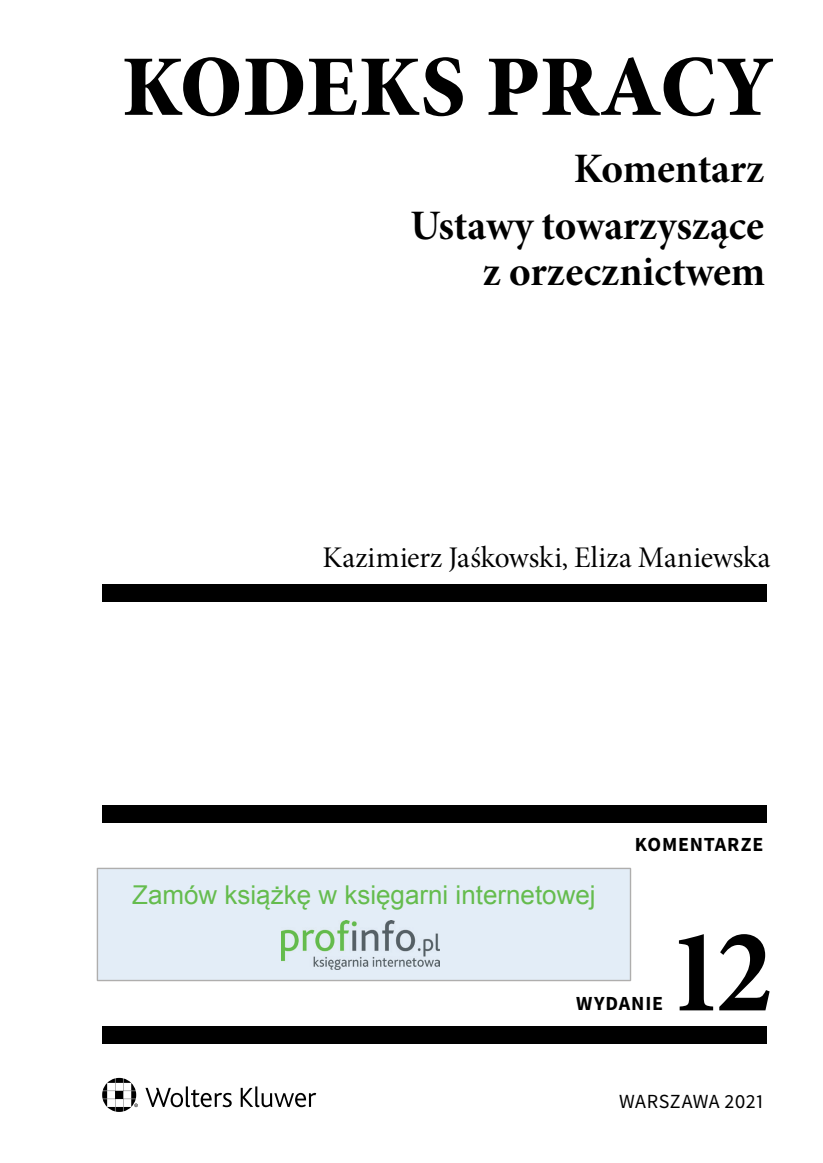
<style>
.page{position:relative;width:823px;height:1163px;background:#fff}
.page>*{position:absolute;margin:0;border:0;box-sizing:border-box;transform-origin:0 0}
.t1{font:120px "Minion Pro Bold Cn Subh";letter-spacing:-.015em;color:#000}
.t2{font:700 condensed 120px "Minion Pro";color:#000}
.t3{font:42px/57.4px "Minion Pro Bold Subh";color:#000;text-align:right}
.t4{font:30px "Minion Pro Subh";color:#000}
.t5{font:26px "Arial";color:#65bc4e}
.t6{font:700 20px "Source Sans Pro";letter-spacing:.04em;color:#000}
.t7{font:20px "Source Sans Pro";letter-spacing:.015em;color:#000}
</style>
<div class="page">
<svg style="left:102px;top:1077px;width:214px;height:34px"></svg>
<div style="left:102px;top:584px;width:663px;height:17px;background:#000"></div>
<div style="left:102px;top:1026px;width:663px;height:17px;background:#000"></div>
<div style="left:102px;top:805px;width:663px;height:17px;background:#000"></div>
<svg style="left:97px;top:867px;width:533px;height:114px;background:#e1eaf4"></svg>
<div style="left:105px;top:885px;width:517px;height:33px;background:#e3edf7"></div>
<div style="left:281px;top:920px;width:165px;height:51px;background:#e3edf7"></div>
<img style="left:281px;top:920px;width:158px;height:49px">
<h1 class="t1" style="left:121px;top:-4px;width:654px">Kodeks pracy</h1>
<p class="t3" style="left:410px;top:139px;width:355px">Komentarz<br>Ustawy towarzyszące</p>
<p class="t3" style="left:482px;top:243px;width:284px">z orzecznictwem</p>
<p class="t4" style="left:322px;top:538px;width:449px">Kazimierz Jaśkowski, Eliza Maniewska</p>
<p class="t5" style="left:132px;top:877px;width:465px">Zamów książkę w księgarni internetowej</p>
<p class="t6" style="left:634px;top:830px;width:130px">KOMENTARZE</p>
<p class="t6" style="left:576px;top:990px;width:88px">WYDANIE</p>
<h1 class="t2" style="left:674px;top:889px;width:99px">12</h1>
<p class="t7" style="left:619px;top:1088px;width:145px">WARSZAWA 2021</p>
</div>
